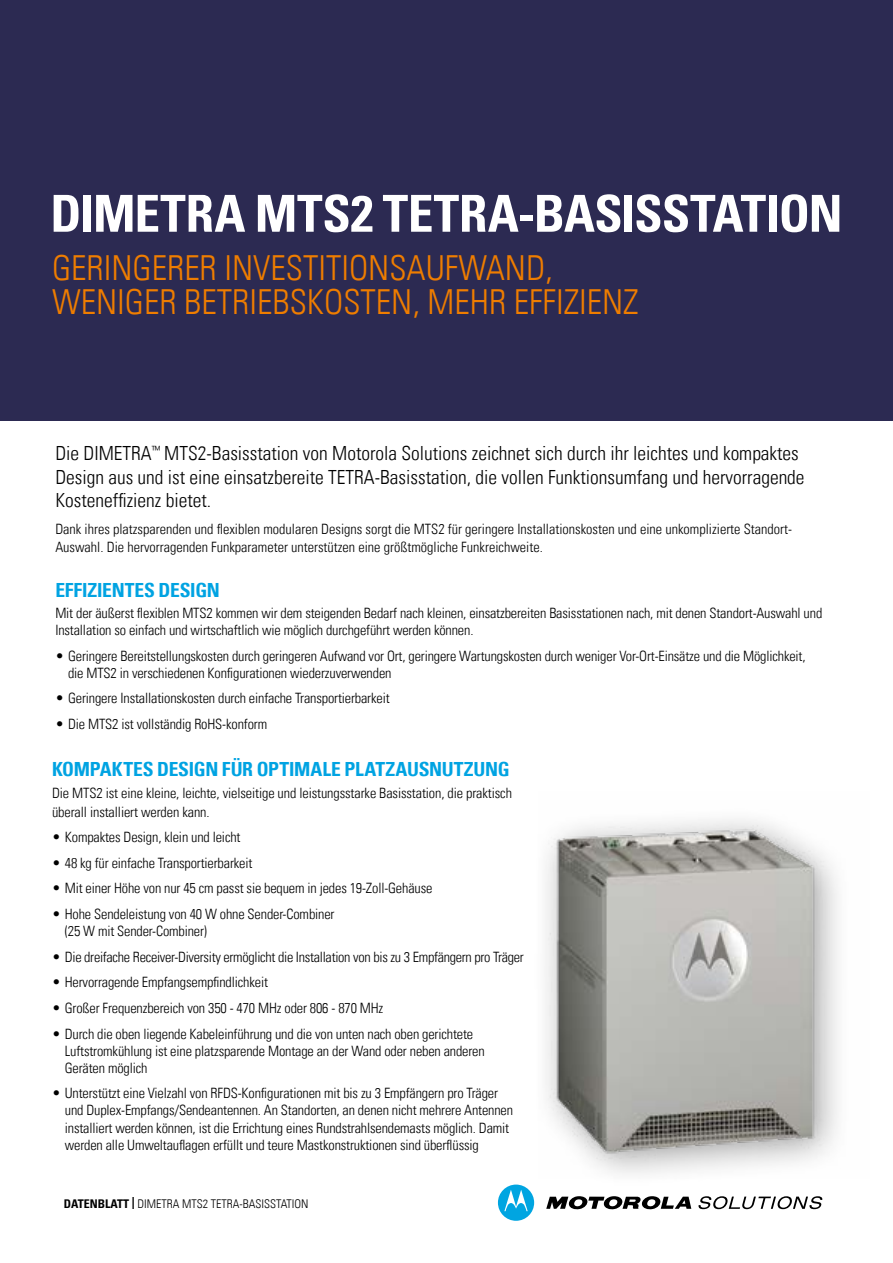
<style>
.page{position:relative;width:893px;height:1263px;background:#fff}
.page>*{position:absolute;margin:0;border:0;box-sizing:border-box;transform-origin:0 0}
.t1{font:700 condensed 51px "Univers LT";letter-spacing:-.01em;color:#fff}
.t2{font:300 condensed 34.5px/34.5px "Univers LT";color:#ef7d00}
.t3{font:300 condensed 19.5px/23.2px "Univers LT";color:#000}
.t4{font:700 condensed 19.5px "Univers LT";letter-spacing:-.01em;color:#00a3e2}
.t5{font:300 condensed 14.25px/17.1px "Univers LT";letter-spacing:-.01em;color:#000}
.t6{font:300 condensed 12px "Univers LT";color:#000}
.s1{font-weight:700}
</style>
<div class="page">
<img style="left:545px;top:819px;width:293px;height:355px">
<svg style="left:546px;top:1196px;width:145px;height:14px"></svg>
<svg style="left:498px;top:1184px;width:36px;height:37px"></svg>
<svg style="left:698px;top:1196px;width:124px;height:13px"></svg>
<div style="left:0;top:0;width:893px;height:421px;background:#2c2a52"></div>
<h1 class="t1" style="left:50px;top:182px;width:794px">DIMETRA MTS2 TETRA-BASISSTATION</h1>
<h2 class="t2" style="left:52px;top:250px;width:588px">GERINGERER INVESTITIONSAUFWAND,<br>WENIGER BETRIEBSKOSTEN, MEHR EFFIZIENZ</h2>
<p class="t3" style="left:55px;top:442px;width:751px">Die DIMETRA<sup>™</sup> MTS2-Basisstation von Motorola Solutions zeichnet sich durch ihr leichtes und kompaktes<br>Design aus und ist eine einsatzbereite TETRA-Basisstation, die vollen Funktionsumfang und hervorragende<br>Kosteneffizienz bietet.</p>
<p class="t5" style="left:55px;top:520px;width:738px;line-height:18.3px">Dank ihres platzsparenden und flexiblen modularen Designs sorgt die MTS2 für geringere Installationskosten und eine unkomplizierte Standort-<br>Auswahl. Die hervorragenden Funkparameter unterstützen eine größtmögliche Funkreichweite.</p>
<h3 class="t4" style="left:55px;top:578px;width:166px">EFFIZIENTES DESIGN</h3>
<p class="t5" style="left:55px;top:604px;width:768px">Mit der äußerst flexiblen MTS2 kommen wir dem steigenden Bedarf nach kleinen, einsatzbereiten Basisstationen nach, mit denen Standort-Auswahl und<br>Installation so einfach und wirtschaftlich wie möglich durchgeführt werden können.</p>
<p class="t5" style="left:68px;top:647px;width:739px;text-indent:-13px">• Geringere Bereitstellungskosten durch geringeren Aufwand vor Ort, geringere Wartungskosten durch weniger Vor-Ort-Einsätze und die Möglichkeit, die MTS2 in verschiedenen Konfigurationen wiederzuverwenden</p>
<p class="t5" style="left:55px;top:690px;width:336px">• Geringere Installationskosten durch einfache Transportierbarkeit</p>
<p class="t5" style="left:55px;top:715px;width:213px">• Die MTS2 ist vollständig RoHS-konform</p>
<h3 class="t4" style="left:52px;top:757px;width:459px">KOMPAKTES DESIGN FÜR OPTIMALE PLATZAUSNUTZUNG</h3>
<p class="t5" style="left:52px;top:784px;width:461px;line-height:18.3px">Die MTS2 ist eine kleine, leichte, vielseitige und leistungsstarke Basisstation, die praktisch überall installiert werden kann.</p>
<p class="t5" style="left:52px;top:829px;width:190px">• Kompaktes Design, klein und leicht</p>
<p class="t5" style="left:52px;top:854px;width:202px">• 48 kg für einfache Transportierbarkeit</p>
<p class="t5" style="left:52px;top:880px;width:382px">• Mit einer Höhe von nur 45 cm passt sie bequem in jedes 19-Zoll-Gehäuse</p>
<p class="t5" style="left:65px;top:905px;width:271px;text-indent:-13px">• Hohe Sendeleistung von 40 W ohne Sender-Combiner (25 W mit Sender-Combiner)</p>
<p class="t5" style="left:52px;top:948px;width:473px">• Die dreifache Receiver-Diversity ermöglicht die Installation von bis zu 3 Empfängern pro Träger</p>
<p class="t5" style="left:52px;top:974px;width:217px">• Hervorragende Empfangsempfindlichkeit</p>
<p class="t5" style="left:52px;top:999px;width:333px">• Großer Frequenzbereich von 350 - 470 MHz oder 806 - 870 MHz</p>
<p class="t5" style="left:65px;top:1025px;width:421px;text-indent:-13px">• Durch die oben liegende Kabeleinführung und die von unten nach oben gerichtete<br>Luftstromkühlung ist eine platzsparende Montage an der Wand oder neben anderen<br>Geräten möglich</p>
<p class="t5" style="left:65px;top:1085px;width:450px;text-indent:-13px">• Unterstützt eine Vielzahl von RFDS-Konfigurationen mit bis zu 3 Empfängern pro Träger und Duplex-Empfangs/Sendeantennen. An Standorten, an denen nicht mehrere Antennen installiert werden können, ist die Errichtung eines Rundstrahlsendemasts möglich. Damit werden alle Umweltauflagen erfüllt und teure Mastkonstruktionen sind überflüssig</p>
<p class="t6" style="left:64px;top:1196px;width:246px"><span class="s1">DATENBLATT |</span> DIMETRA MTS2 TETRA-BASISSTATION</p>
</div>
